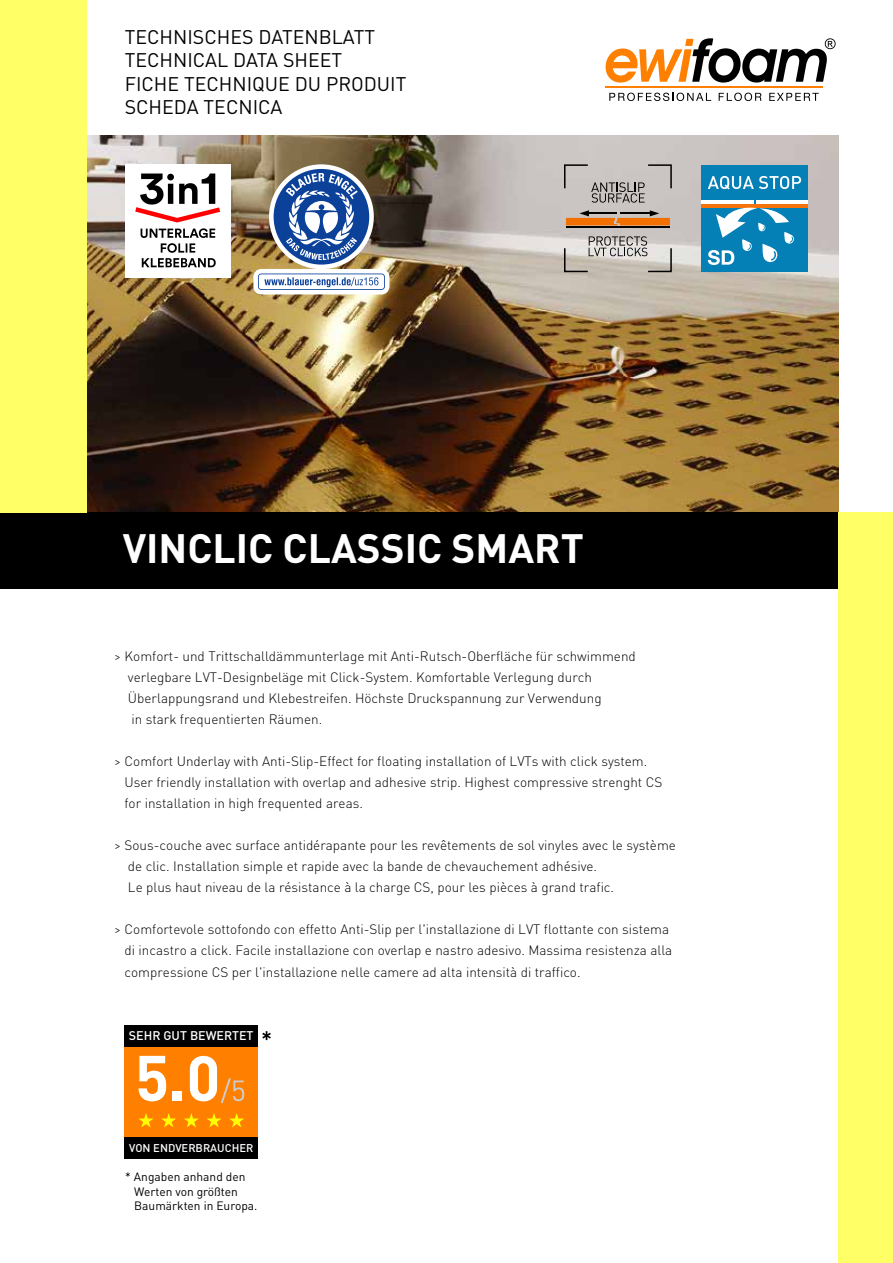
<style>
.page{position:relative;width:893px;height:1263px;background:#fff}
.page>*{position:absolute;margin:0;border:0;box-sizing:border-box;transform-origin:0 0}
.t1{font:700 40.5px "DIN Pro";color:#fff}
.t2{font:19.5px/23.4px "DIN Pro";color:#000}
.t3{font:300 13.5px/21px "DIN Pro";color:#000}
.t4{font:500 12.45px "DIN Pro";color:#fff}
.t5{font:12px/14.4px "DIN Pro";color:#000}
.t6{font:500 11.1px "DIN Pro";color:#fff}
</style>
<div class="page">
<img style="left:87px;top:135px;width:751px;height:377px">
<div style="left:0;top:512px;width:838px;height:77px;background:#000"></div>
<svg style="left:606px;top:38px;width:230px;height:45px"></svg>
<hr style="left:606px;top:87px;width:217px;height:1px;background:#ff8001">
<svg style="left:609px;top:93px;width:102px;height:8px"></svg>
<svg style="left:719px;top:93px;width:43px;height:8px"></svg>
<svg style="left:769px;top:93px;width:50px;height:8px"></svg>
<div style="left:838px;top:512px;width:55px;height:751px;background:#ff6"></div>
<div style="left:701px;top:165px;width:107px;height:106px;background:#0580b7"></div>
<hr style="left:701px;top:204px;width:107px;height:4px;background:#f6720a">
<hr style="left:701px;top:201px;width:52px;height:3px;background:#fff">
<hr style="left:756px;top:201px;width:52px;height:3px;background:#fff">
<svg style="left:708px;top:207px;width:86px;height:58px"></svg>
<svg style="left:708px;top:176px;width:93px;height:14px"></svg>
<svg style="left:563px;top:164px;width:110px;height:109px;background:#bbafa4"></svg>
<div style="left:125px;top:1025px;width:133px;height:133px;background:#ff8001"></div>
<div style="left:172px;top:1091px;width:10px;height:10px;background:#fff"></div>
<svg style="left:138px;top:1056px;width:28px;height:45px"></svg>
<svg style="left:190px;top:1056px;width:54px;height:47px"></svg>
<svg style="left:138px;top:1113px;width:16px;height:14px"></svg>
<svg style="left:161px;top:1113px;width:15px;height:14px"></svg>
<svg style="left:184px;top:1113px;width:15px;height:14px"></svg>
<svg style="left:206px;top:1113px;width:16px;height:14px"></svg>
<svg style="left:229px;top:1113px;width:15px;height:14px"></svg>
<div style="left:125px;top:1025px;width:133px;height:21px;background:#000"></div>
<div style="left:125px;top:1137px;width:133px;height:21px;background:#000"></div>
<svg style="left:262px;top:1031px;width:9px;height:9px"></svg>
<div style="left:0;top:0;width:87px;height:512px;background:#ff6"></div>
<div style="left:125px;top:164px;width:105px;height:113px;background:#fff"></div>
<svg style="left:135px;top:174px;width:86px;height:93px"></svg>
<img style="left:253px;top:164px;width:136px;height:130px">
<h2 class="t2" style="left:125px;top:23px;width:283px">TECHNISCHES DATENBLATT<br>TECHNICAL DATA SHEET<br>FICHE TECHNIQUE DU PRODUIT<br>SCHEDA TECNICA</h2>
<h1 class="t1" style="left:123px;top:515px;width:463px">VINCLIC CLASSIC SMART</h1>
<p class="t3" style="left:128px;top:645px;width:509px;text-indent:-14px">&gt; Komfort- und Trittschalldämmunterlage mit Anti-Rutsch-Oberfläche für schwimmend verlegbare LVT-Designbeläge mit Click-System. Komfortable Verlegung durch Überlappungsrand und Klebestreifen. Höchste Druckspannung zur Verwendung<br>in stark frequentierten Räumen.</p>
<p class="t3" style="left:125px;top:750px;width:539px;text-indent:-10px">&gt; Comfort Underlay with Anti-Slip-Effect for floating installation of LVTs with click system.<br>User friendly installation with overlap and adhesive strip. Highest compressive strenght CS for installation in high frequented areas.</p>
<p class="t3" style="left:128px;top:834px;width:549px;text-indent:-14px">&gt; Sous-couche avec surface antidérapante pour les revêtements de sol vinyles avec le système de clic. Installation simple et rapide avec la bande de chevauchement adhésive.<br>Le plus haut niveau de la résistance à la charge CS, pour les pièces à grand trafic.</p>
<p class="t3" style="left:125px;top:918px;width:549px;text-indent:-10px">&gt; Comfortevole sottofondo con effetto Anti-Slip per l'installazione di LVT flottante con sistema di incastro a click. Facile installazione con overlap e nastro adesivo. Massima resistenza alla compressione CS per l'installazione nelle camere ad alta intensità di traffico.</p>
<p class="t4" style="left:129px;top:1025px;width:126px">SEHR GUT BEWERTET</p>
<p class="t6" style="left:129px;top:1138px;width:126px">VON ENDVERBRAUCHER</p>
<p class="t5" style="left:134px;top:1169px;width:125px;text-indent:-9px">* Angaben anhand den<br>Werten von größten<br>Baumärkten in Europa.</p>
</div>
